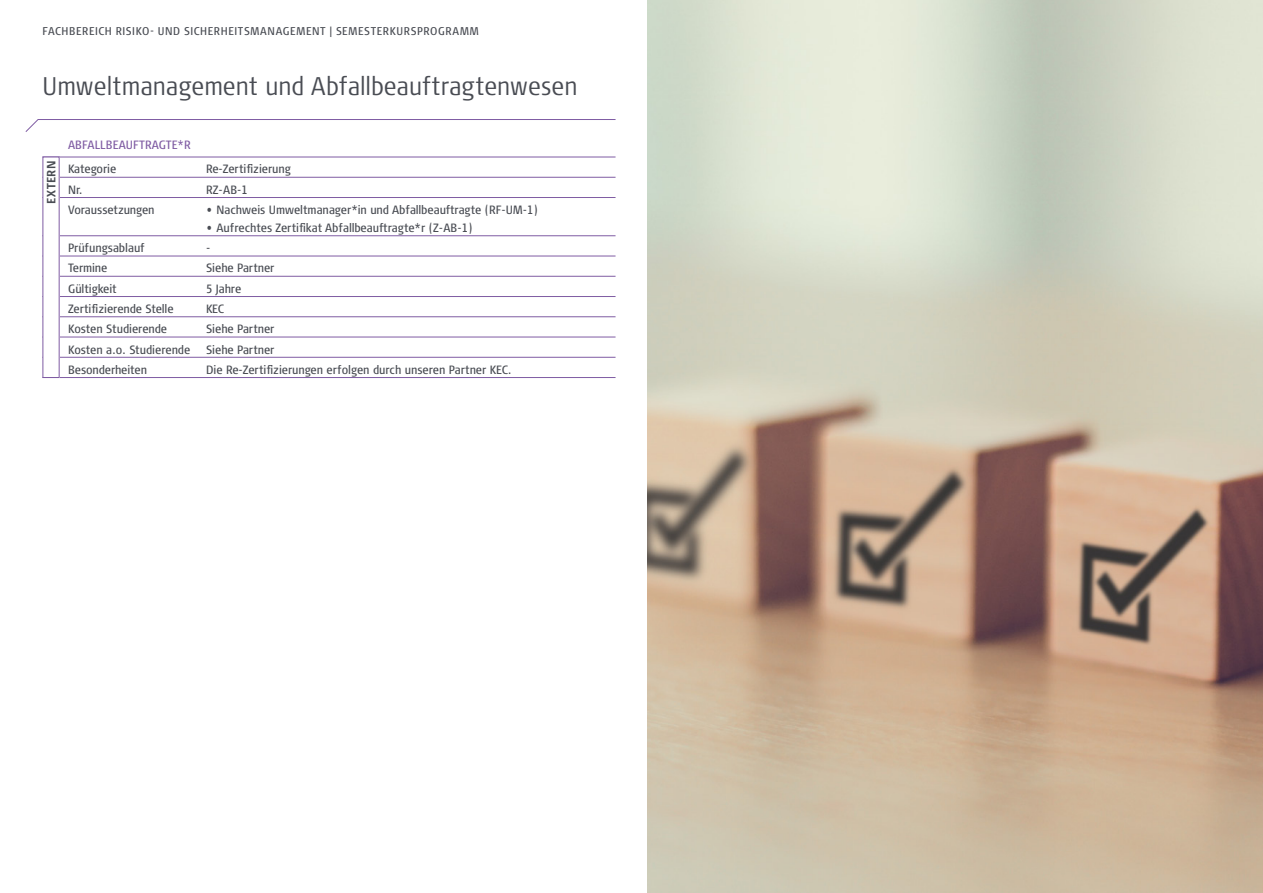
<style>
.page{position:relative;width:1263px;height:893px;background:#fff}
.page>*{position:absolute;margin:0;border:0;box-sizing:border-box;transform-origin:0 0}
.Subhead_kein_Inhaltsverzeichnis{font:300 condensed 25.5px "Signa OT";letter-spacing:.005em;color:#494c53}
.LV-SWS-ECTS{font:condensed 12px/18px "Signa OT";letter-spacing:-.01em;color:#494c53}
.LV_Kopfzeile{font:condensed 12px "Signa OT";letter-spacing:.01em;color:#7f5ca3}
.Semesrter_rechtsbündig{font:700 condensed 12px "Signa OT";letter-spacing:.035em;color:#494c53}
.t1{font:condensed 11.25px "Signa OT";letter-spacing:.055em;color:#494c53}
</style>
<div class="page">
<hr style="left:43px;top:157px;width:572px;height:1px;background:#7f5ca3">
<hr style="left:43px;top:177px;width:572px;height:1px;background:#7f5ca3">
<hr style="left:43px;top:197px;width:572px;height:1px;background:#7f5ca3">
<hr style="left:43px;top:235px;width:572px;height:1px;background:#7f5ca3">
<hr style="left:43px;top:256px;width:572px;height:1px;background:#7f5ca3">
<hr style="left:43px;top:276px;width:572px;height:1px;background:#7f5ca3">
<hr style="left:43px;top:296px;width:572px;height:1px;background:#7f5ca3">
<hr style="left:43px;top:316px;width:572px;height:1px;background:#7f5ca3">
<hr style="left:43px;top:337px;width:572px;height:1px;background:#7f5ca3">
<hr style="left:43px;top:357px;width:572px;height:1px;background:#7f5ca3">
<hr style="left:43px;top:377px;width:572px;height:1px;background:#7f5ca3">
<div style="left:43px;top:157px;width:16px;height:220px;background:#fff"></div>
<div style="left:43px;top:157px;width:17px;height:221px;border:1px solid #7f5ca3"></div>
<img style="left:647px;top:0;width:616px;height:893px">
<svg style="left:25px;top:119px;width:591px;height:13px"></svg>
<p class="t1" style="left:43px;top:25px;width:438px">FACHBEREICH RISIKO- UND SICHERHEITSMANAGEMENT | SEMESTERKURSPROGRAMM</p>
<p class="Subhead_kein_Inhaltsverzeichnis" style="left:43px;top:72px;width:536px">Umweltmanagement und Abfallbeauftragtenwesen</p>
<p class="LV_Kopfzeile" style="left:68px;top:138px;width:124px">ABFALLBEAUFTRAGTE*R</p>
<p class="LV-SWS-ECTS" style="left:68px;top:160px;width:50px">Kategorie</p>
<p class="LV-SWS-ECTS" style="left:206px;top:160px;width:86px">Re-Zertifizierung</p>
<p class="LV-SWS-ECTS" style="left:68px;top:181px;width:16px">Nr.</p>
<p class="LV-SWS-ECTS" style="left:206px;top:181px;width:43px">RZ-AB-1</p>
<p class="LV-SWS-ECTS" style="left:68px;top:201px;width:88px">Voraussetzungen</p>
<p class="LV-SWS-ECTS" style="left:206px;top:201px;width:333px">∙ Nachweis Umweltmanager*in und Abfallbeauftragte (RF-UM-1) ∙ Aufrechtes Zertifikat Abfallbeauftragte*r (Z-AB-1)</p>
<p class="LV-SWS-ECTS" style="left:68px;top:239px;width:78px">Prüfungsablauf</p>
<p class="LV-SWS-ECTS" style="left:206px;top:239px;width:6px">-</p>
<p class="LV-SWS-ECTS" style="left:68px;top:259px;width:41px">Termine</p>
<p class="LV-SWS-ECTS" style="left:206px;top:259px;width:70px">Siehe Partner</p>
<p class="LV-SWS-ECTS" style="left:68px;top:280px;width:50px">Gültigkeit</p>
<p class="LV-SWS-ECTS" style="left:206px;top:280px;width:37px">5 Jahre</p>
<p class="LV-SWS-ECTS" style="left:68px;top:300px;width:107px">Zertifizierende Stelle</p>
<p class="LV-SWS-ECTS" style="left:206px;top:300px;width:20px">KEC</p>
<p class="LV-SWS-ECTS" style="left:68px;top:320px;width:101px">Kosten Studierende</p>
<p class="LV-SWS-ECTS" style="left:206px;top:320px;width:70px">Siehe Partner</p>
<p class="LV-SWS-ECTS" style="left:68px;top:340px;width:124px">Kosten a.o. Studierende</p>
<p class="LV-SWS-ECTS" style="left:206px;top:340px;width:70px">Siehe Partner</p>
<p class="LV-SWS-ECTS" style="left:68px;top:361px;width:81px">Besonderheiten</p>
<p class="LV-SWS-ECTS" style="left:206px;top:361px;width:307px">Die Re-Zertifizierungen erfolgen durch unseren Partner KEC.</p>
<p class="Semesrter_rechtsbündig" style="left:44px;top:204px;width:44px;rotate:-90deg">EXTERN</p>
</div>
